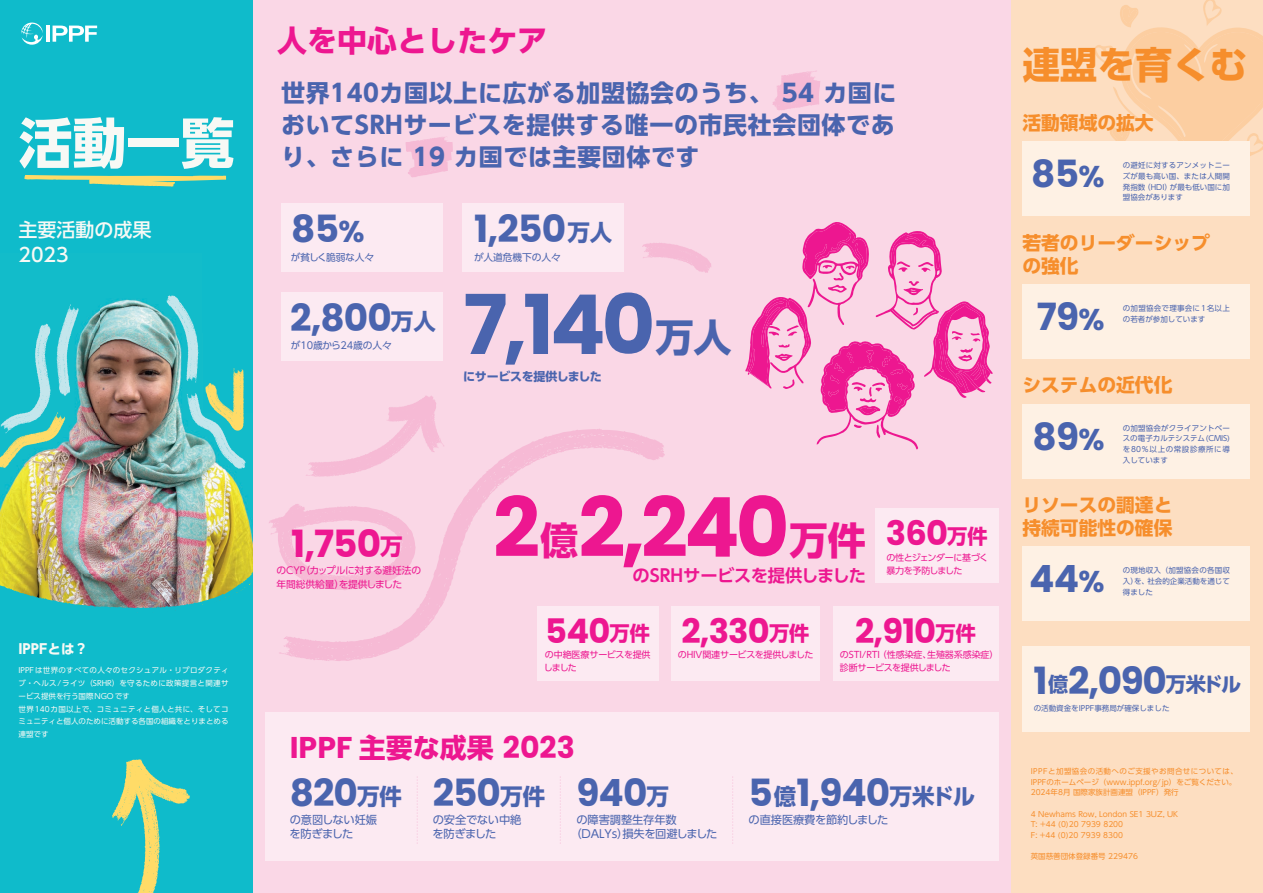
<style>
.page{position:relative;width:1263px;height:893px;background:#fff}
.page>*{position:absolute;margin:0;border:0;box-sizing:border-box;transform-origin:0 0}
.t1{font:700 82.5px "Poppins";color:#ed1790}
.t2{font:700 82.5px "Poppins";color:#4a64ae}
.t3{font:700 54px "UD Shin Go Pro";color:#f7f9f5}
.t4{font:700 38.25px "UD Shin Go Pro";color:#ed1790}
.t5{font:700 38.25px "UD Shin Go Pro";color:#4a64ae}
.t6{font:700 37.5px "Poppins";letter-spacing:-.025em;color:#4a64ae}
.t7{font:700 37.5px "UD Shin Go Pro";color:#f68e2c}
.t8{font:700 37.5px "Poppins";color:#ed1790}
.t9{font:700 33.75px "Poppins";letter-spacing:-.025em;color:#ed1790}
.t10{font:700 30px "UD Shin Go Pro";color:#ed1790}
.t11{font:700 30px "Poppins";color:#ed1790}
.t12{font:700 27px "UD Shin Go Pro";color:#ed1790}
.t13{font:700 24px/31.9px "UD Shin Go Pro";letter-spacing:.025em;color:#4a64ae;text-align:justify}
.t14{font:700 22.5px "UD Shin Go Pro";color:#4a64ae}
.t15{font:700 22.5px "UD Shin Go Pro";color:#ed1790}
.t16{font:700 20.25px "UD Shin Go Pro";color:#ed1790}
.t17{font:700 20.25px "UD Shin Go Pro";color:#4a64ae}
.t18{font:500 19.05px/25.5px "UD Shin Go Pro";color:#f7f9f5}
.t19{font:700 18.75px/23.4px "UD Shin Go Pro";color:#f68e2c}
.t20{font:700 17.25px "UD Shin Go Pro De";letter-spacing:-.015em;color:#ed1790}
.t21{font:700 13.5px "UD Shin Go Pro";color:#f7f9f5}
.t22{font:700 12px "UD Shin Go Pro";letter-spacing:-.03em;color:#4a64ae}
.t23{font:11.25px/14.1px "UD Shin Go Pro";letter-spacing:-.01em;color:#4a64ae}
.t24{font:9.75px "UD Shin Go Pro";letter-spacing:-.01em;color:#4a64ae}
.t25{font:9.75px/14.1px "UD Shin Go Pro";letter-spacing:-.01em;color:#ed1790}
.t26{font:9.75px "UD Shin Go Pro";letter-spacing:-.04em;color:#ed1790}
.t27{font:9px/12.8px "UD Shin Go Pro";letter-spacing:-.015em;color:#ed1790}
.t28{font:9px/12.8px "UD Shin Go Pro";letter-spacing:-.045em;color:#ed1790}
.t29{font:7.5px/10.6px "UD Shin Go Pro";color:#f68e2c}
.t30{font:7.5px/12.8px "UD Shin Go Pro";letter-spacing:.035em;color:#f7f9f5}
.t31{font:7.5px/10.6px "UD Shin Go Pro";color:#4a64ae}
.t32{font:7.5px/10.6px "UD Shin Go Pro";letter-spacing:.025em;color:#4a64ae;text-align:right}
.t33{font:7.5px "UD Shin Go Pro";letter-spacing:.02em;color:#4a64ae}
.t34{font:7.5px "UD Shin Go Pro";letter-spacing:.03em;color:#4a64ae}
.s1{font-size:30px}
.s2{font-family:"Poppins";font-size:82.5px}
.s3{font-family:"Poppins";font-size:37.5px}
</style>
<div class="page">
<div style="left:0;top:0;width:253px;height:893px;background:#0fbbcb"></div>
<img style="left:1px;top:299px;width:246px;height:204px">
<div style="left:1010px;top:0;width:253px;height:893px;background:#fddec1"></div>
<div style="left:253px;top:0;width:757px;height:893px;background:#fad7e6"></div>
<svg style="left:24px;top:175px;width:202px;height:12px"></svg>
<svg style="left:0;top:304px;width:79px;height:164px"></svg>
<svg style="left:166px;top:295px;width:80px;height:174px"></svg>
<svg style="left:112px;top:759px;width:78px;height:134px"></svg>
<svg style="left:387px;top:396px;width:49px;height:32px"></svg>
<img style="left:0;top:503px;width:279px;height:110px">
<hr style="left:46px;top:26px;width:4px;height:16px;background:#fff">
<svg style="left:21px;top:22px;width:22px;height:23px"></svg>
<svg style="left:53px;top:26px;width:44px;height:16px"></svg>
<svg style="left:772px;top:70px;width:48px;height:40px"></svg>
<svg style="left:405px;top:137px;width:47px;height:41px"></svg>
<div style="left:282px;top:293px;width:161px;height:68px;background:#fceaf2"></div>
<div style="left:282px;top:204px;width:161px;height:68px;background:#fceaf2"></div>
<svg style="left:745px;top:222px;width:248px;height:228px"></svg>
<div style="left:875px;top:509px;width:123px;height:74px;background:#fceaf2"></div>
<div style="left:265px;top:712px;width:733px;height:149px;background:#fceaf2"></div>
<svg style="left:417px;top:776px;width:1px;height:67px"></svg>
<svg style="left:560px;top:776px;width:1px;height:67px"></svg>
<svg style="left:732px;top:776px;width:1px;height:67px"></svg>
<svg style="left:642px;top:243px;width:69px;height:30px"></svg>
<svg style="left:279px;top:428px;width:386px;height:233px"></svg>
<div style="left:1022px;top:647px;width:228px;height:85px;background:#fef1e4"></div>
<div style="left:462px;top:204px;width:162px;height:68px;background:#fceaf2"></div>
<div style="left:537px;top:606px;width:121px;height:74px;background:#fceaf2"></div>
<div style="left:671px;top:606px;width:149px;height:74px;background:#fceaf2"></div>
<div style="left:833px;top:606px;width:165px;height:74px;background:#fceaf2"></div>
<div style="left:1022px;top:142px;width:228px;height:74px;background:#fef1e4"></div>
<div style="left:1022px;top:284px;width:228px;height:75px;background:#fef1e4"></div>
<div style="left:1022px;top:404px;width:228px;height:74px;background:#fef1e4"></div>
<div style="left:1022px;top:547px;width:228px;height:74px;background:#fef1e4"></div>
<svg style="left:1094px;top:0;width:169px;height:156px"></svg>
<h2 class="t3" style="left:19px;top:99px;width:218px">活動一覧</h2>
<h3 class="t18" style="left:19px;top:216px;width:135px">主要活動の成果<br>2023</h3>
<h3 class="t21" style="left:19px;top:637px;width:71px">IPPFとは?</h3>
<p class="t30" style="left:19px;top:664px;width:212px">IPPFは世界のすべての人々のセクシュアル・リプロダクティブ・ヘルス/ライツ（SRHR）を守るために政策提言と関連サービス提供を行う国際NGOです<br>世界140カ国以上で、コミュニティと個人と共に、そしてコミュニティと個人のために活動する各国の組織をとりまとめる連盟です</p>
<h3 class="t10" style="left:277px;top:16px;width:271px">人を中心としたケア</h3>
<h3 class="t13" style="left:281px;top:77px;width:617px">世界140カ国以上に広がる加盟協会のうち、 54 カ国においてSRHサービスを提供する唯一の市民社会団体であり、さらに 19 カ国では主要団体です</h3>
<h3 class="t6" style="left:291px;top:207px;width:75px">85<span class="s1">%</span></h3>
<h3 class="t24" style="left:291px;top:250px;width:85px">が貧しく脆弱な人々</h3>
<h3 class="t6" style="left:290px;top:296px;width:103px">2,800</h3>
<h3 class="t14" style="left:391px;top:303px;width:46px">万人</h3>
<h3 class="t24" style="left:291px;top:338px;width:103px">が10歳から24歳の人々</h3>
<h3 class="t6" style="left:474px;top:207px;width:94px">1,250</h3>
<h3 class="t24" style="left:474px;top:250px;width:88px">が人道危機下の人々</h3>
<h3 class="t14" style="left:567px;top:214px;width:46px">万人</h3>
<h1 class="t2" style="left:463px;top:277px;width:193px">7,140</h1>
<h3 class="t5" style="left:655px;top:307px;width:78px">万人</h3>
<h3 class="t22" style="left:463px;top:366px;width:140px">にサービスを提供しました</h3>
<h3 class="t8" style="left:291px;top:522px;width:91px">1,750</h3>
<h3 class="t26" style="left:300px;top:563px;width:122px">（カップルに対する避妊法の</h3>
<h3 class="t15" style="left:380px;top:528px;width:24px">万</h3>
<h3 class="t25" style="left:277px;top:563px;width:127px">のCYP<br>年間総供給量を提供しました</h3>
<h3 class="t25" style="left:334px;top:577px;width:11px">）</h3>
<h3 class="t4" style="left:493px;top:509px;width:87px">億<span class="s2">2</span></h3>
<h1 class="t1" style="left:578px;top:480px;width:213px">2,240</h1>
<h3 class="t4" style="left:789px;top:509px;width:78px">万件</h3>
<h3 class="t20" style="left:632px;top:562px;width:235px">のSRHサービスを提供しました</h3>
<h3 class="t9" style="left:886px;top:514px;width:64px">360</h3>
<h3 class="t16" style="left:947px;top:520px;width:42px">万件</h3>
<p class="t28" style="left:886px;top:551px;width:103px">の性とジェンダーに基づく暴力を予防しました</p>
<h3 class="t9" style="left:545px;top:611px;width:67px">540</h3>
<p class="t27" style="left:544px;top:648px;width:108px">の中絶医療サービスを提供しました</p>
<h3 class="t16" style="left:610px;top:617px;width:42px">万件</h3>
<h3 class="t9" style="left:681px;top:611px;width:90px">2,330</h3>
<p class="t27" style="left:678px;top:648px;width:137px">のHIV関連サービスを提供しました</p>
<h3 class="t16" style="left:769px;top:617px;width:42px">万件</h3>
<h3 class="t9" style="left:855px;top:611px;width:83px">2,910</h3>
<p class="t27" style="left:927px;top:648px;width:73px">生殖器系感染症(</p>
<h3 class="t16" style="left:935px;top:617px;width:42px">万件</h3>
<p class="t27" style="left:878px;top:648px;width:55px">（性感染症、</p>
<p class="t27" style="left:840px;top:648px;width:112px">のSTI/RTI<br>診断サービスを提供しました</p>
<h3 class="t11" style="left:290px;top:730px;width:64px">IPPF</h3>
<h3 class="t12" style="left:359px;top:726px;width:136px">主要な成果</h3>
<h3 class="t11" style="left:503px;top:730px;width:73px">2023</h3>
<h3 class="t6" style="left:290px;top:771px;width:70px">820</h3>
<h3 class="t14" style="left:357px;top:778px;width:46px">万件</h3>
<h3 class="t6" style="left:433px;top:771px;width:70px">250</h3>
<h3 class="t14" style="left:500px;top:778px;width:46px">万件</h3>
<h3 class="t6" style="left:576px;top:771px;width:73px">940</h3>
<h3 class="t14" style="left:646px;top:778px;width:24px">万</h3>
<h3 class="t23" style="left:289px;top:813px;width:89px">の意図しない妊娠を防ぎました</h3>
<h3 class="t23" style="left:432px;top:813px;width:91px">の安全でない中絶を防ぎました</h3>
<h3 class="t23" style="left:570px;top:813px;width:149px;text-indent:6px">の障害調整生存年数（DALYs 損失を回避しました</h3>
<h3 class="t23" style="left:617px;top:827px;width:13px">）</h3>
<h3 class="t6" style="left:796px;top:771px;width:96px">1,940</h3>
<h3 class="t6" style="left:748px;top:771px;width:26px">5</h3>
<h3 class="t14" style="left:774px;top:778px;width:24px">億</h3>
<h3 class="t14" style="left:889px;top:778px;width:87px">万米ドル</h3>
<h3 class="t23" style="left:749px;top:813px;width:141px">の直接医療費を節約しました</h3>
<h3 class="t7" style="left:1022px;top:34px;width:226px">連盟を育くむ</h3>
<h3 class="t19" style="left:1022px;top:111px;width:133px">活動領域の拡大</h3>
<h3 class="t6" style="left:1031px;top:153px;width:75px">85<span class="s1">%</span></h3>
<p class="t33" style="left:1123px;top:159px;width:109px">の避妊に対するアンメットニー</p>
<p class="t32" style="left:1123px;top:171px;width:109px">ズが最も高い国、または人間開が最も低い国に加</p>
<p class="t31" style="left:1143px;top:181px;width:30px">（HDI）</p>
<p class="t31" style="left:1123px;top:181px;width:61px">発指数<br>盟協会があります</p>
<h3 class="t19" style="left:1022px;top:230px;width:189px">若者のリーダーシップの強化</h3>
<h3 class="t6" style="left:1037px;top:295px;width:69px">79<span class="s1">%</span></h3>
<p class="t34" style="left:1123px;top:302px;width:109px">の加盟協会で理事会に1名以上</p>
<p class="t31" style="left:1123px;top:313px;width:84px">の若者が参加しています</p>
<h3 class="t19" style="left:1022px;top:373px;width:151px">システムの近代化</h3>
<h3 class="t6" style="left:1032px;top:415px;width:74px">89<span class="s1">%</span></h3>
<p class="t33" style="left:1123px;top:422px;width:109px">の加盟協会がクライアントベー</p>
<p class="t31" style="left:1123px;top:433px;width:109px;text-align:justify">スの電子カルテシステム(CMIS(を80％以上の常設診療所に導入しています</p>
<h3 class="t19" style="left:1022px;top:492px;width:151px">リソースの調達と持続可能性の確保</h3>
<h3 class="t6" style="left:1029px;top:558px;width:77px">44<span class="s1">%</span></h3>
<p class="t32" style="left:1123px;top:565px;width:109px">の現地収入（加盟協会の各国収</p>
<p class="t31" style="left:1147px;top:576px;width:84px">社会的企業活動を通じて</p>
<p class="t31" style="left:1123px;top:576px;width:31px">入を）、得ました</p>
<h3 class="t6" style="left:1068px;top:659px;width:100px">2,090</h3>
<h3 class="t17" style="left:1033px;top:668px;width:36px">億<span class="s3">1</span></h3>
<p class="t31" style="left:1034px;top:702px;width:137px">の活動資金をIPPF事務局が確保しました</p>
<h3 class="t17" style="left:1166px;top:668px;width:77px">万米ドル</h3>
<p class="t29" style="left:1031px;top:766px;width:209px">IPPFと加盟協会の活動へのご支援やお問合せについては、<br>IPPFのホームページ（www.ippf.org/jp）をご覧ください。<br>2024年8月国際家族計画連盟（IPPF）発行</p>
<p class="t29" style="left:1031px;top:808px;width:149px">4 Newhams Row, London SE1 3UZ, UK<br>T: +44 0) (20 7939 8200<br>F: +44 0) (20 7939 8300</p>
<p class="t29" style="left:1031px;top:851px;width:109px">英国慈善団体登録番号 229476</p>
</div>
